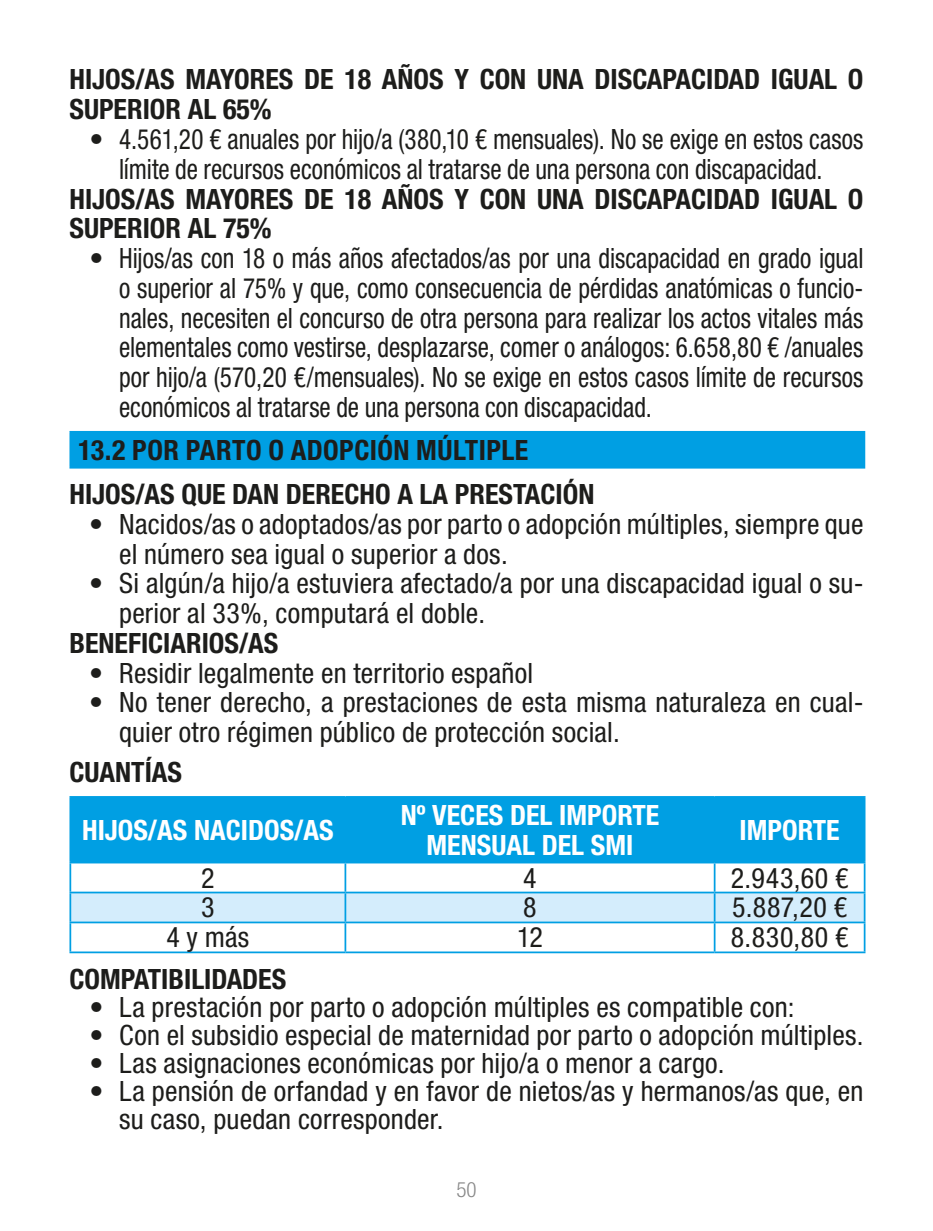
<style>
.page{position:relative;width:933px;height:1231px;background:#fff}
.page>*{position:absolute;margin:0;border:0;box-sizing:border-box;transform-origin:0 0}
.t1{font:condensed 28px/29.8px "Helvetica Neue LT Std";letter-spacing:.005em;color:#1d1d1b}
.t2{font:700 condensed 28px/29.8px "Helvetica Neue LT Std";color:#1d1d1b}
.t3{font:700 condensed 28px/29.8px "Helvetica Neue LT Std";color:#fff;text-align:center}
.t4{font:300 condensed 21px "Helvetica Neue LT Std";color:#878787}
</style>
<div class="page">
<div style="left:70px;top:432px;width:794px;height:35px;background:#009fe3"></div>
<hr style="left:69px;top:431px;width:796px;height:1px;background:#009fe3">
<hr style="left:69px;top:432px;width:2px;height:35px;background:#009fe3">
<hr style="left:863px;top:432px;width:2px;height:35px;background:#009fe3">
<hr style="left:69px;top:467px;width:796px;height:1px;background:#009fe3">
<div style="left:71px;top:797px;width:792px;height:64px;background:#009fe3"></div>
<div style="left:71px;top:893px;width:792px;height:28px;background:#d4edfc"></div>
<hr style="left:69px;top:796px;width:276px;height:1px;background:#009fe3">
<hr style="left:69px;top:797px;width:2px;height:64px;background:#009fe3">
<hr style="left:345px;top:796px;width:369px;height:1px;background:#009fe3">
<hr style="left:344px;top:797px;width:2px;height:64px;background:#009fe3">
<hr style="left:714px;top:796px;width:151px;height:1px;background:#009fe3">
<hr style="left:713px;top:797px;width:2px;height:64px;background:#009fe3">
<hr style="left:863px;top:797px;width:2px;height:64px;background:#009fe3">
<hr style="left:69px;top:861px;width:276px;height:2px;background:#009fe3">
<hr style="left:69px;top:863px;width:2px;height:28px;background:#009fe3">
<hr style="left:345px;top:861px;width:369px;height:2px;background:#009fe3">
<hr style="left:344px;top:863px;width:2px;height:28px;background:#009fe3">
<hr style="left:714px;top:861px;width:151px;height:2px;background:#009fe3">
<hr style="left:713px;top:863px;width:2px;height:28px;background:#009fe3">
<hr style="left:863px;top:863px;width:2px;height:28px;background:#009fe3">
<hr style="left:69px;top:891px;width:276px;height:2px;background:#009fe3">
<hr style="left:69px;top:893px;width:2px;height:28px;background:#009fe3">
<hr style="left:345px;top:891px;width:369px;height:2px;background:#009fe3">
<hr style="left:344px;top:893px;width:2px;height:28px;background:#009fe3">
<hr style="left:714px;top:891px;width:151px;height:2px;background:#009fe3">
<hr style="left:713px;top:893px;width:2px;height:28px;background:#009fe3">
<hr style="left:863px;top:893px;width:2px;height:28px;background:#009fe3">
<hr style="left:69px;top:921px;width:276px;height:2px;background:#009fe3">
<hr style="left:69px;top:923px;width:2px;height:28px;background:#009fe3">
<hr style="left:345px;top:921px;width:369px;height:2px;background:#009fe3">
<hr style="left:344px;top:923px;width:2px;height:28px;background:#009fe3">
<hr style="left:714px;top:921px;width:151px;height:2px;background:#009fe3">
<hr style="left:713px;top:923px;width:2px;height:28px;background:#009fe3">
<hr style="left:863px;top:923px;width:2px;height:28px;background:#009fe3">
<hr style="left:69px;top:951px;width:276px;height:2px;background:#009fe3">
<hr style="left:345px;top:951px;width:369px;height:2px;background:#009fe3">
<hr style="left:714px;top:951px;width:151px;height:2px;background:#009fe3">
<p class="t2" style="left:69px;top:64px;width:795px">HIJOS/AS MAYORES DE 18 AÑOS Y CON UNA DISCAPACIDAD IGUAL O<br>SUPERIOR AL 65%</p>
<p class="t1" style="left:89px;top:124px;width:775px;text-align:center">• 4.561,20 € anuales por hijo/a (380,10 € mensuales). No se exige en estos casos límite de recursos económicos al tratarse de una persona con discapacidad.</p>
<p class="t2" style="left:69px;top:183px;width:795px">HIJOS/AS MAYORES DE 18 AÑOS Y CON UNA DISCAPACIDAD IGUAL O<br>SUPERIOR AL 75%</p>
<p class="t1" style="left:119px;top:243px;width:746px;text-align:justify;text-indent:-30px">• Hijos/as con 18 o más años afectados/as por una discapacidad en grado igual o superior al 75% y que, como consecuencia de pérdidas anatómicas o funcio&shy;nales, necesiten el concurso de otra persona para realizar los actos vitales más elementales como vestirse, desplazarse, comer o análogos: 6.658,80 € /anuales por hijo/a (570,20 €/mensuales). No se exige en estos casos límite de recursos económicos al tratarse de una persona con discapacidad.</p>
<p class="t2" style="left:69px;top:427px;width:526px;line-height:44.4px;text-indent:9px">13.2 POR PARTO O ADOPCIÓN MÚLTIPLE<br>HIJOS/AS QUE DAN DERECHO A LA PRESTACIÓN</p>
<p class="t1" style="left:119px;top:509px;width:746px;text-indent:-30px">• Nacidos/as o adoptados/as por parto o adopción múltiples, siempre que el número sea igual o superior a dos.</p>
<p class="t1" style="left:119px;top:568px;width:746px;text-indent:-30px">• Si algún/a hijo/a estuviera afectado/a por una discapacidad igual o su&shy;perior al 33%, computará el doble.</p>
<p class="t2" style="left:69px;top:627px;width:210px">BENEFICIARIOS/AS</p>
<p class="t1" style="left:89px;top:657px;width:445px">• Residir legalmente en territorio español</p>
<p class="t1" style="left:119px;top:687px;width:746px;text-indent:-30px">• No tener derecho, a prestaciones de esta misma naturaleza en cual&shy;quier otro régimen público de protección social.</p>
<p class="t2" style="left:69px;top:756px;width:114px">CUANTÍAS</p>
<p class="t3" style="left:82px;top:814px;width:253px">HIJOS/AS NACIDOS/AS</p>
<p class="t3" style="left:401px;top:799px;width:260px">Nº VECES DEL IMPORTE<br>MENSUAL DEL SMI</p>
<p class="t3" style="left:739px;top:814px;width:102px">IMPORTE</p>
<p class="t1" style="left:201px;top:862px;width:15px">2</p>
<p class="t1" style="left:523px;top:862px;width:15px">4</p>
<p class="t1" style="left:730px;top:862px;width:119px">2.943,60 €</p>
<p class="t1" style="left:201px;top:892px;width:15px">3</p>
<p class="t1" style="left:523px;top:892px;width:15px">8</p>
<p class="t1" style="left:732px;top:892px;width:117px">5.887,20 €</p>
<p class="t1" style="left:166px;top:922px;width:84px">4 y más</p>
<p class="t1" style="left:517px;top:922px;width:27px">12</p>
<p class="t1" style="left:730px;top:922px;width:119px">8.830,80 €</p>
<p class="t2" style="left:69px;top:963px;width:218px">COMPATIBILIDADES</p>
<p class="t1" style="left:89px;top:991px;width:706px">• La prestación por parto o adopción múltiples es compatible con:</p>
<p class="t1" style="left:89px;top:1019px;width:775px">• Con el subsidio especial de maternidad por parto o adopción múltiples.</p>
<p class="t1" style="left:89px;top:1047px;width:636px">• Las asignaciones económicas por hijo/a o menor a cargo.</p>
<p class="t1" style="left:119px;top:1076px;width:746px;line-height:28px;text-indent:-30px">• La pensión de orfandad y en favor de nietos/as y hermanos/as que, en su caso, puedan corresponder.</p>
<p class="t4" style="left:456px;top:1177px;width:22px">50</p>
</div>
